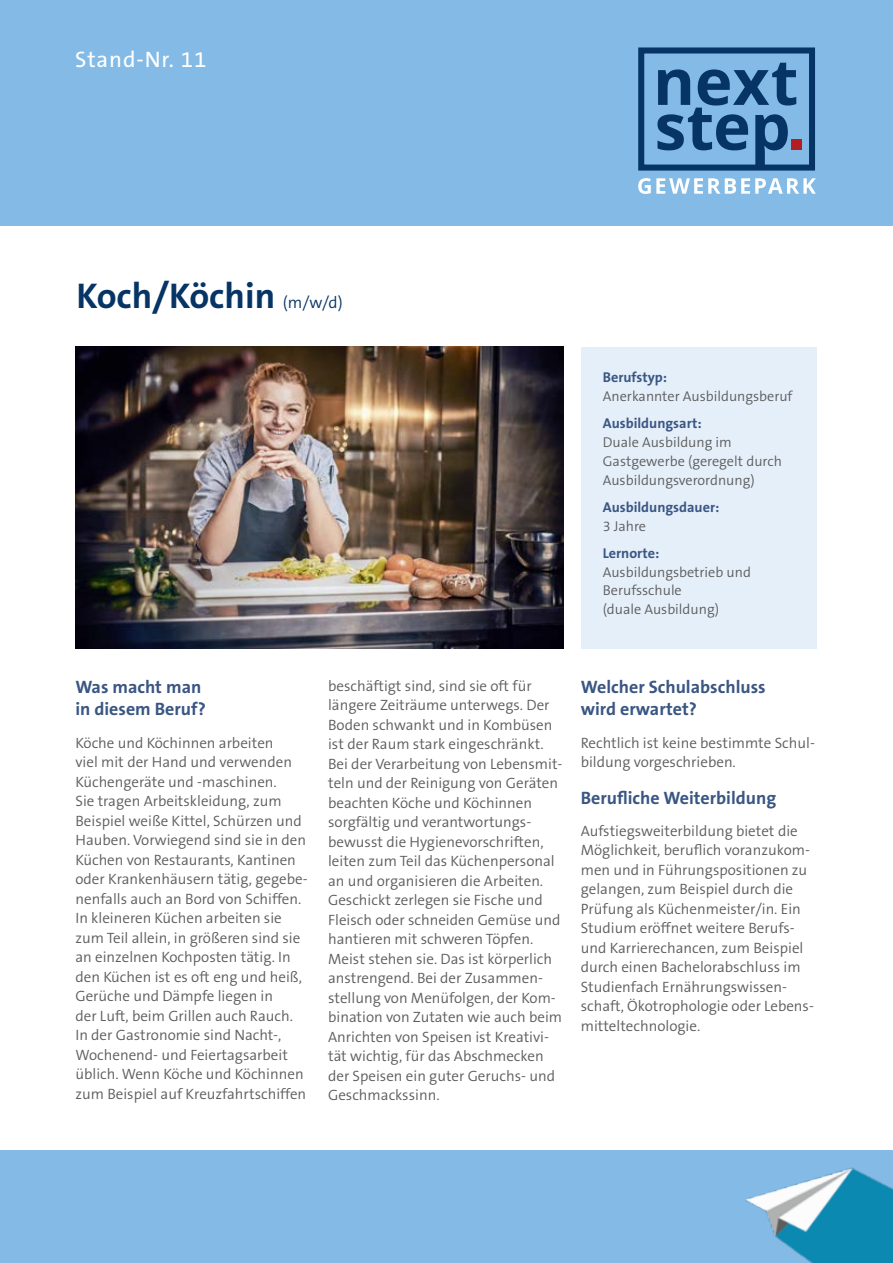
<style>
.page{position:relative;width:893px;height:1263px;background:#fff}
.page>*{position:absolute;margin:0;border:0;box-sizing:border-box;transform-origin:0 0}
.t1{font:700 36px "The Sans B7";color:#063465}
.t2{font:22.5px "The Sans B5 Plain";letter-spacing:.04em;color:#fff}
.t3{font:700 18px/22.5px "The Sans B7";color:#3a5683}
.t4{font:300 15px/19.5px "The Sans B4";color:#5d5d5c}
.t5{font:300 14.25px/18.8px "The Sans B4";color:#5d5d5c}
.t6{font:700 14.25px "The Sans B7";color:#3a5683}
.s1{font-family:"The Sans B4";font-weight:300;font-size:16.5px}
</style>
<div class="page">
<div style="left:0;top:0;width:893px;height:225px;background:#83bbe6"></div>
<div style="left:0;top:1150px;width:893px;height:113px;background:#83bbe6"></div>
<img style="left:745px;top:1167px;width:148px;height:96px">
<div style="left:638px;top:47px;width:177px;height:124px;border:6px solid #063465"></div>
<svg style="left:657px;top:63px;width:139px;height:102px"></svg>
<div style="left:791px;top:139px;width:10px;height:11px;background:#b21f23"></div>
<svg style="left:638px;top:178px;width:178px;height:16px"></svg>
<div style="left:581px;top:347px;width:235px;height:302px;background:#e5effa"></div>
<img style="left:75px;top:347px;width:488px;height:302px">
<h2 class="t2" style="left:75px;top:48px;width:133px">Stand-Nr. 11</h2>
<h1 class="t1" style="left:77px;top:276px;width:268px">Koch/Köchin <span class="s1">(m/w/d)</span></h1>
<p class="t6" style="left:603px;top:370px;width:66px">Berufstyp:</p>
<p class="t5" style="left:603px;top:387px;width:191px">Anerkannter Ausbildungsberuf</p>
<p class="t6" style="left:603px;top:416px;width:100px">Ausbildungsart:</p>
<p class="t5" style="left:603px;top:433px;width:181px">Duale Ausbildung im<br>Gastgewerbe (geregelt durch<br>Ausbildungsverordnung)</p>
<p class="t6" style="left:603px;top:499px;width:118px">Ausbildungsdauer:</p>
<p class="t5" style="left:603px;top:517px;width:45px">3 Jahre</p>
<p class="t6" style="left:603px;top:545px;width:58px">Lernorte:</p>
<p class="t5" style="left:603px;top:563px;width:150px">Ausbildungsbetrieb und<br>Berufsschule<br>(duale Ausbildung)</p>
<p class="t3" style="left:75px;top:676px;width:132px">Was macht man in diesem Beruf?</p>
<p class="t4" style="left:75px;top:733px;width:234px">Köche und Köchinnen arbeiten<br>viel mit der Hand und verwenden Küchengeräte und -maschinen.<br>Sie tragen Arbeitskleidung, zum Beispiel weiße Kittel, Schürzen und Hauben. Vorwiegend sind sie in den Küchen von Restaurants, Kantinen oder Krankenhäusern tätig, gegebe&shy;nenfalls auch an Bord von Schiffen.<br>In kleineren Küchen arbeiten sie zum Teil allein, in größeren sind sie an einzelnen Kochposten tätig. In den Küchen ist es oft eng und heiß, Gerüche und Dämpfe liegen in<br>der Luft, beim Grillen auch Rauch.<br>In der Gastronomie sind Nacht-, Wochenend- und Feiertagsarbeit üblich. Wenn Köche und Köchinnen zum Beispiel auf Kreuzfahrtschiffen</p>
<p class="t4" style="left:328px;top:676px;width:236px">beschäftigt sind, sind sie oft für längere Zeiträume unterwegs. Der Boden schwankt und in Kombüsen ist der Raum stark eingeschränkt.<br>Bei der Verarbeitung von Lebensmit&shy;teln und der Reinigung von Geräten beachten Köche und Köchinnen sorgfältig und verantwortungs&shy;bewusst die Hygienevorschriften, leiten zum Teil das Küchenpersonal an und organisieren die Arbeiten.<br>Geschickt zerlegen sie Fische und Fleisch oder schneiden Gemüse und hantieren mit schweren Töpfen.<br>Meist stehen sie. Das ist körperlich anstrengend. Bei der Zusammen&shy;stellung von Menüfolgen, der Kom&shy;bination von Zutaten wie auch beim Anrichten von Speisen ist Kreativi&shy;tät wichtig, für das Abschmecken der Speisen ein guter Geruchs- und Geschmackssinn.</p>
<p class="t3" style="left:581px;top:676px;width:186px">Welcher Schulabschluss wird erwartet?</p>
<p class="t4" style="left:581px;top:733px;width:236px">Rechtlich ist keine bestimmte Schul&shy;bildung vorgeschrieben.</p>
<p class="t3" style="left:581px;top:787px;width:197px">Berufliche Weiterbildung</p>
<p class="t4" style="left:581px;top:821px;width:235px">Aufstiegsweiterbildung bietet die Möglichkeit, beruflich voranzukom&shy;men und in Führungspositionen zu gelangen, zum Beispiel durch die Prüfung als Küchenmeister/in. Ein Studium eröffnet weitere Berufs&shy;und Karrierechancen, zum Beispiel durch einen Bachelorabschluss im Studienfach Ernährungswissen&shy;schaft, Ökotrophologie oder Lebens&shy;mitteltechnologie.</p>
</div>
